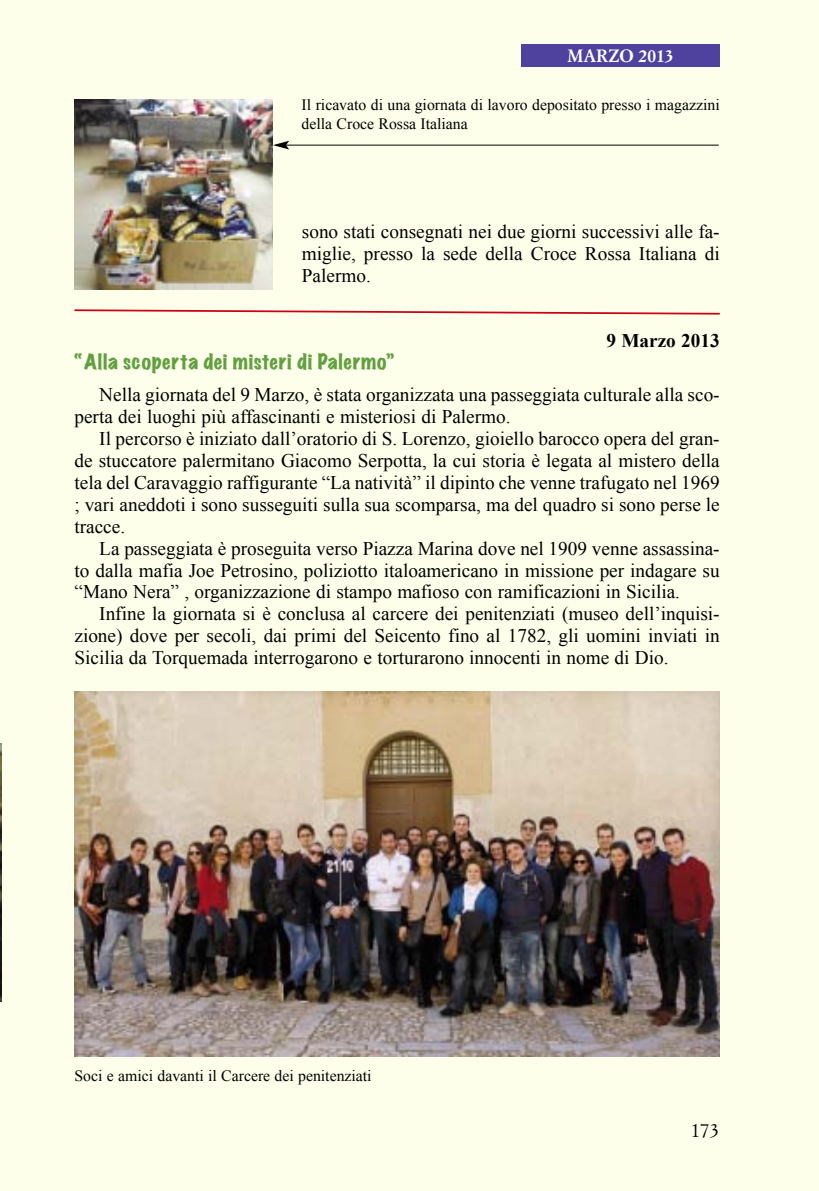
<style>
.page{position:relative;width:819px;height:1191px;background:#fdffeb}
.page>*{position:absolute;margin:0;border:0;box-sizing:border-box;transform-origin:0 0}
.t1{font:19.25px/21.9px "Times New Roman";color:#000;text-align:justify}
.t2{font:expanded 19.25px "Marker Felt";letter-spacing:.035em;color:#629f40}
.t3{font:700 19.25px "Times New Roman";color:#000}
.t4{font:19.25px "Simoncini Garamond";color:#000}
.t5{font:700 17.5px "Simoncini Garamond";color:#fff}
.t6{font:15.75px/18.4px "Times New Roman";color:#000}
</style>
<div class="page">
<div style="left:521px;top:45px;width:198px;height:22px;background:#4f429f"></div>
<svg style="left:74px;top:309px;width:646px;height:6px"></svg>
<img style="left:74px;top:99px;width:199px;height:190px">
<img style="left:0;top:743px;width:1px;height:258px">
<hr style="left:286px;top:145px;width:432px;height:1px;background:#000">
<svg style="left:273px;top:141px;width:16px;height:8px"></svg>
<img style="left:74px;top:691px;width:645px;height:365px">
<p class="t5" style="left:567px;top:49px;width:108px">MARZO 2013</p>
<p class="t6" style="left:301px;top:96px;width:419px">Il ricavato di una giornata di lavoro depositato presso i magazzini della Croce Rossa Italiana</p>
<p class="t1" style="left:302px;top:221px;width:419px">sono stati consegnati nei due giorni successivi alle fa&shy;miglie, presso la sede della Croce Rossa Italiana di Palermo.</p>
<p class="t3" style="left:606px;top:329px;width:115px">9 Marzo 2013</p>
<p class="t2" style="left:74px;top:351px;width:321px">“Alla scoperta dei misteri di Palermo”</p>
<p class="t1" style="left:74px;top:384px;width:646px;text-indent:25px">Nella giornata del 9 Marzo, è stata organizzata una passeggiata culturale alla sco&shy;perta dei luoghi più affascinanti e misteriosi di Palermo.</p>
<p class="t1" style="left:74px;top:428px;width:646px;text-indent:25px">Il percorso è iniziato dall’oratorio di S. Lorenzo, gioiello barocco opera del gran&shy;de stuccatore palermitano Giacomo Serpotta, la cui storia è legata al mistero della tela del Caravaggio raffigurante “La natività” il dipinto che venne trafugato nel 1969 ; vari aneddoti i sono susseguiti sulla sua scomparsa, ma del quadro si sono perse le tracce.</p>
<p class="t1" style="left:74px;top:537px;width:646px;text-indent:25px">La passeggiata è proseguita verso Piazza Marina dove nel 1909 venne assassina&shy;to dalla mafia Joe Petrosino, poliziotto italoamericano in missione per indagare su “Mano Nera” , organizzazione di stampo mafioso con ramificazioni in Sicilia.</p>
<p class="t1" style="left:74px;top:603px;width:646px;text-indent:25px">Infine la giornata si è conclusa al carcere dei penitenziati (museo dell’inquisi&shy;zione) dove per secoli, dai primi del Seicento fino al 1782, gli uomini inviati in Sicilia da Torquemada interrogarono e torturarono innocenti in nome di Dio.</p>
<p class="t6" style="left:74px;top:1066px;width:299px">Soci e amici davanti il Carcere dei penitenziati</p>
<p class="t4" style="left:690px;top:1122px;width:30px">173</p>
</div>
